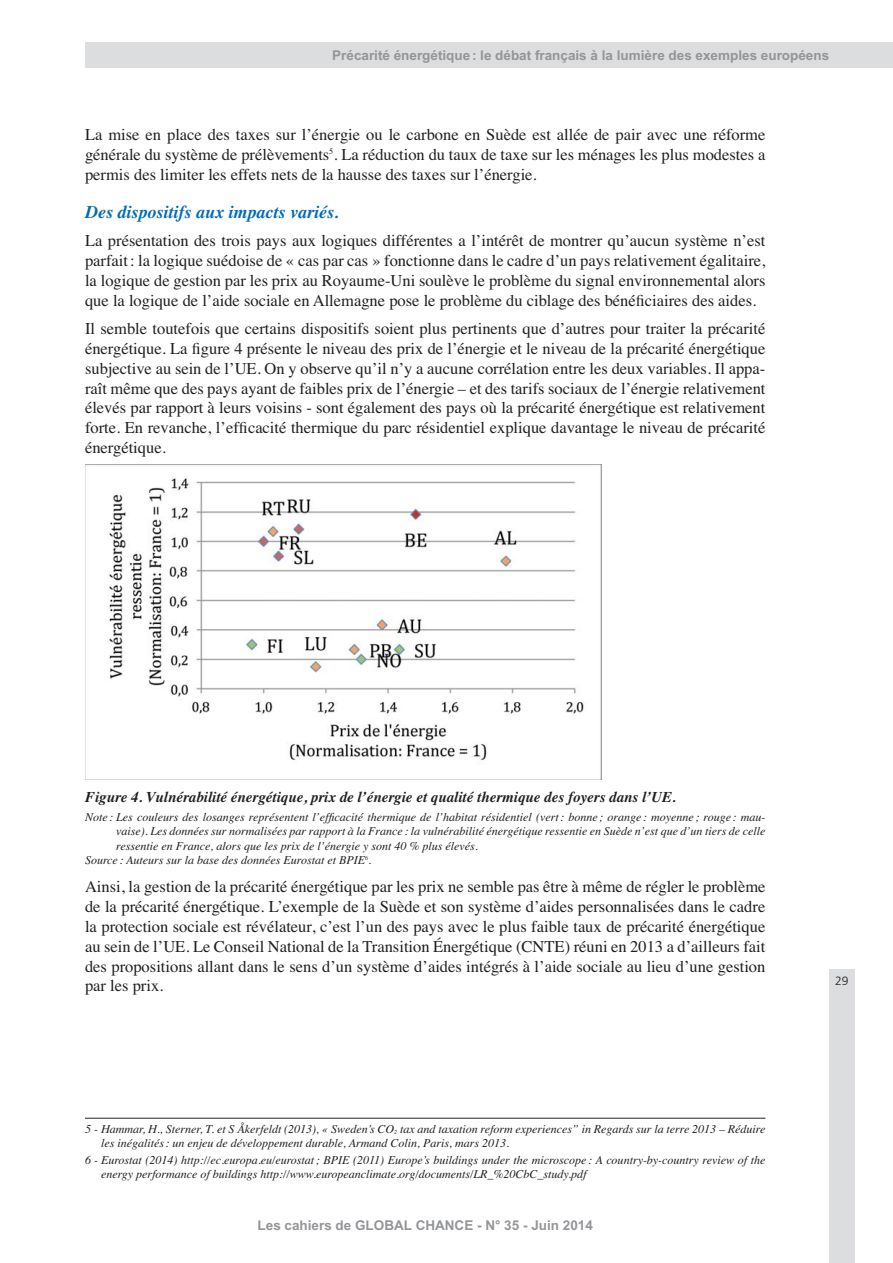
<style>
.page{position:relative;width:893px;height:1263px;background:#fff}
.page>*{position:absolute;margin:0;border:0;box-sizing:border-box;transform-origin:0 0}
.t1{font:italic 700 18px "Times";color:#006bb6}
.t2{font:16.5px/19.8px "Times";color:#231f20;text-align:justify}
.t3{font:italic 700 15px "Times";color:#231f20}
.t4{font:700 13.5px "Arial";color:#939598}
.t5{font:italic 12px/14.4px "Times";color:#231f20}
.t6{font:300 12px "Frutiger";color:#231f20}
</style>
<div class="page">
<div style="left:829px;top:969px;width:26px;height:294px;background:#dcddde"></div>
<div style="left:85px;top:43px;width:808px;height:25px;background:#dcddde"></div>
<img style="left:85px;top:465px;width:517px;height:315px">
<hr style="left:85px;top:1118px;width:680px;height:1px;background:#231f20">
<p class="t4" style="left:332px;top:48px;width:498px">Précarité énergétique : le débat français à la lumière des exemples européens</p>
<p class="t2" style="left:85px;top:126px;width:682px">La mise en place des taxes sur l’énergie ou le carbone en Suède est allée de pair avec une réforme générale du système de prélèvements<sup>5</sup>. La réduction du taux de taxe sur les ménages les plus modestes a permis des limiter les effets nets de la hausse des taxes sur l’énergie.</p>
<p class="t1" style="left:85px;top:206px;width:255px">Des dispositifs aux impacts variés.</p>
<p class="t2" style="left:85px;top:233px;width:682px">La présentation des trois pays aux logiques différentes a l’intérêt de montrer qu’aucun système n’est parfait : la logique suédoise de « cas par cas » fonctionne dans le cadre d’un pays relativement égalitaire, la logique de gestion par les prix au Royaume-Uni soulève le problème du signal environnemental alors que la logique de l’aide sociale en Allemagne pose le problème du ciblage des bénéficiaires des aides.</p>
<p class="t2" style="left:85px;top:320px;width:682px">Il semble toutefois que certains dispositifs soient plus pertinents que d’autres pour traiter la précarité énergétique. La figure 4 présente le niveau des prix de l’énergie et le niveau de la précarité énergétique subjective au sein de l’UE. On y observe qu’il n’y a aucune corrélation entre les deux variables. Il appa&shy;raît même que des pays ayant de faibles prix de l’énergie – et des tarifs sociaux de l’énergie relativement élevés par rapport à leurs voisins - sont également des pays où la précarité énergétique est relativement forte. En revanche, l’efficacité thermique du parc résidentiel explique davantage le niveau de précarité énergétique.</p>
<p class="t3" style="left:85px;top:792px;width:592px">Figure 4. Vulnérabilité énergétique, prix de l’énergie et qualité thermique des foyers dans l’UE.</p>
<p class="t5" style="left:85px;top:811px;width:682px">Note : Les couleurs des losanges représentent l’efficacité thermique de l’habitat résidentiel (vert : bonne ; orange : moyenne ; rouge : mau-</p>
<p class="t5" style="left:116px;top:825px;width:651px">vaise). Les données sur normalisées par rapport à la France : la vulnérabilité énergétique ressentie en Suède n’est que d’un tiers de celle</p>
<p class="t5" style="left:116px;top:839px;width:363px">ressentie en France, alors que les prix de l’énergie y sont 40 % plus élevés.</p>
<p class="t5" style="left:85px;top:854px;width:288px">Source : Auteurs sur la base des données Eurostat et BPIE<sup>6</sup>.</p>
<p class="t2" style="left:85px;top:878px;width:682px">Ainsi, la gestion de la précarité énergétique par les prix ne semble pas être à même de régler le problème de la précarité énergétique. L’exemple de la Suède et son système d’aides personnalisées dans le cadre la protection sociale est révélateur, c’est l’un des pays avec le plus faible taux de précarité énergétique au sein de l’UE. Le Conseil National de la Transition Énergétique (CNTE) réuni en 2013 a d’ailleurs fait des propositions allant dans le sens d’un système d’aides intégrés à l’aide sociale au lieu d’une gestion par les prix.</p>
<p class="t5" style="left:101px;top:1122px;width:666px;text-indent:-16px">5 - Hammar, H., Sterner, T. et S Åkerfeldt (2013), « Sweden’s CO<sub>2</sub> tax and taxation reform experiences” in Regards sur la terre 2013 – Réduire les inégalités : un enjeu de développement durable, Armand Colin, Paris, mars 2013.</p>
<p class="t5" style="left:101px;top:1153px;width:666px;text-indent:-16px">6 - Eurostat (2014) http://ec.europa.eu/eurostat ; BPIE (2011) Europe’s buildings under the microscope : A country-by-country review of the energy performance of buildings http://www.europeanclimate.org/documents/LR_%20CbC_study.pdf</p>
<p class="t4" style="left:258px;top:1218px;width:337px">Les cahiers de GLOBAL CHANCE - N° 35 - Juin 2014</p>
<p class="t6" style="left:835px;top:976px;width:15px">29</p>
</div>
